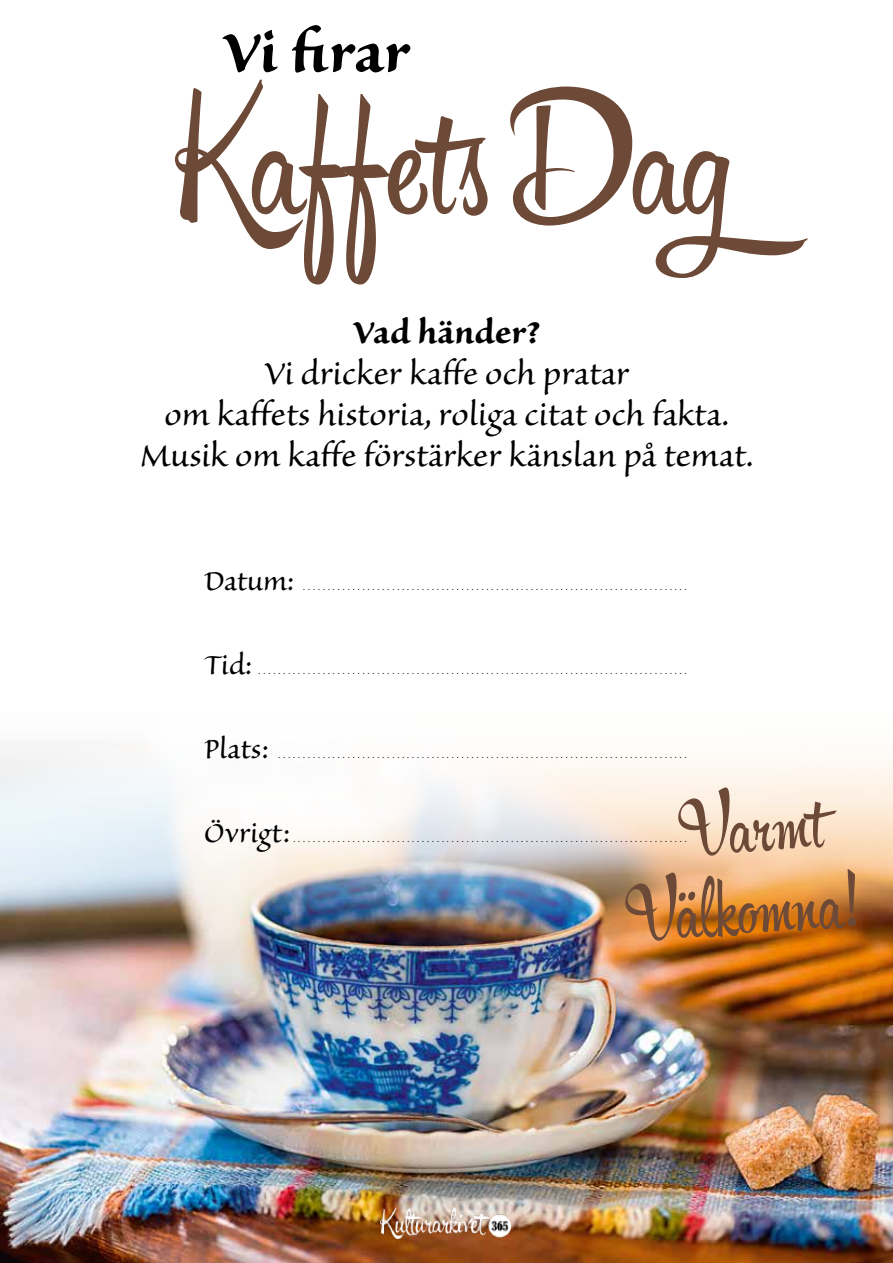
<style>
.page{position:relative;width:893px;height:1263px;background:#fff}
.page>*{position:absolute;margin:0;border:0;box-sizing:border-box;transform-origin:0 0}
.t1{font:144.45px "Hipster Script Pro";color:#6c4a37}
.t2{font:700 70.35px "Sanvito Pro";color:#000}
.t3{font:68.1px/81.9px "Hipster Script Pro";color:#6c4a37;text-align:center}
.t4{font:39.75px/41px "Sanvito Pro";color:#000;text-align:center}
.t5{font:700 39.75px "Sanvito Pro";letter-spacing:.005em;color:#000}
.t6{font:34.35px "Sanvito Pro";color:#000}
.t7{font:10.5px "Sanvito Pro";color:#000}
</style>
<div class="page">
<img style="left:0;top:746px;width:893px;height:517px">
<img style="left:380px;top:1207px;width:131px;height:31px">
<h2 class="t2" style="left:221px;top:12px;width:190px">Vi firar</h2>
<h1 class="t1" style="left:174px;top:75px;width:662px">Kaffets Dag</h1>
<h3 class="t5" style="left:352px;top:310px;width:190px">Vad händer?</h3>
<h3 class="t4" style="left:140px;top:353px;width:615px">Vi dricker kaffe och pratar<br>om kaffets historia, roliga citat och fakta.<br>Musik om kaffe förstärker känslan på temat.</h3>
<h3 class="t6" style="left:204px;top:562px;width:91px">Datum:</h3>
<p class="t7" style="left:303px;top:581px;width:385px">..............................................................................</p>
<h3 class="t6" style="left:204px;top:646px;width:49px">Tid:</h3>
<p class="t7" style="left:259px;top:665px;width:430px">.......................................................................................</p>
<h3 class="t6" style="left:204px;top:730px;width:65px">Plats:</h3>
<p class="t7" style="left:278px;top:749px;width:410px">...................................................................................</p>
<h3 class="t3" style="left:620px;top:792px;width:238px;rotate:-3deg">Varmt<br>Välkomna!</h3>
<h3 class="t6" style="left:204px;top:814px;width:87px">Övrigt:</h3>
<p class="t7" style="left:293px;top:833px;width:395px">................................................................................</p>
</div>
